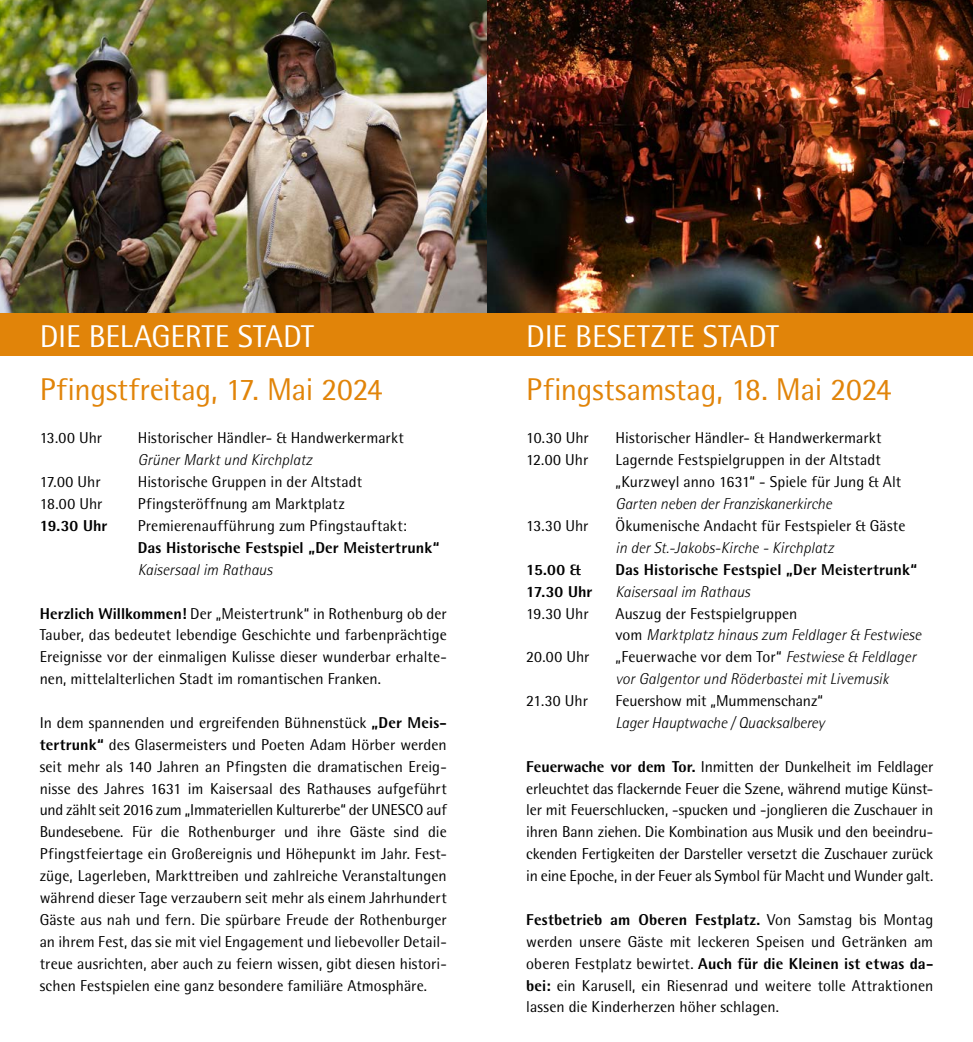
<style>
.page{position:relative;width:973px;height:1042px;background:#fff}
.page>*{position:absolute;margin:0;border:0;box-sizing:border-box;transform-origin:0 0}
.t1{font:31.5px "Rotis Semi Sans";letter-spacing:-.005em;color:#e18409}
.t2{font:31.5px "Rotis Semi Sans";letter-spacing:-.005em;color:#fff}
.t3{font:15.75px/21.9px "Rotis Semi Sans";letter-spacing:.005em;color:#000;text-align:justify}
.t4{font:italic 300 15.75px/21.9px "Rotis Semi Sans";color:#000}
.t5{font:800 15.75px "Rotis Semi Sans";letter-spacing:.01em;color:#000}
.s1{font-weight:800}
.s2{font-weight:400;font-style:normal}
</style>
<div class="page">
<div style="left:0;top:312px;width:972px;height:44px;background:#e18409"></div>
<img style="left:0;top:0;width:972px;height:312px">
<h1 class="t2" style="left:40px;top:317px;width:276px">DIE BELAGERTE STADT</h1>
<h1 class="t1" style="left:40px;top:370px;width:344px">Pfingstfreitag, 17. Mai 2024</h1>
<p class="t3" style="left:40px;top:427px;width:64px">13.00 Uhr</p>
<p class="t3" style="left:138px;top:427px;width:267px">Historischer Händler- &amp; Handwerkermarkt</p>
<p class="t4" style="left:138px;top:449px;width:176px">Grüner Markt und Kirchplatz</p>
<p class="t3" style="left:40px;top:471px;width:62px">17.00 Uhr</p>
<p class="t3" style="left:138px;top:471px;width:226px">Historische Gruppen in der Altstadt</p>
<p class="t3" style="left:40px;top:493px;width:64px">18.00 Uhr</p>
<p class="t3" style="left:138px;top:493px;width:208px">Pfingsteröffnung am Marktplatz</p>
<p class="t5" style="left:40px;top:516px;width:69px">19.30 Uhr</p>
<p class="t3" style="left:138px;top:514px;width:270px">Premierenaufführung zum Pfingstauftakt:</p>
<p class="t5" style="left:138px;top:537px;width:303px">Das Historische Festspiel „Der Meistertrunk“</p>
<p class="t4" style="left:138px;top:558px;width:136px">Kaisersaal im Rathaus</p>
<p class="t3" style="left:40px;top:602px;width:408px"><span class="s1">Herzlich Willkommen!</span> Der „Meistertrunk“ in Rothenburg ob der Tauber, das bedeutet lebendige Geschichte und farbenprächtige Ereignisse vor der einmaligen Kulisse dieser wunderbar erhalte&shy;nen, mittelalterlichen Stadt im romantischen Franken.</p>
<p class="t3" style="left:40px;top:711px;width:408px">In dem spannenden und ergreifenden Bühnenstück <span class="s1">„Der Meis&shy;tertrunk“</span> des Glasermeisters und Poeten Adam Hörber werden seit mehr als 140 Jahren an Pfingsten die dramatischen Ereig&shy;nisse des Jahres 1631 im Kaisersaal des Rathauses aufgeführt und zählt seit 2016 zum „Immateriellen Kulturerbe“ der UNESCO auf Bundesebene. Für die Rothenburger und ihre Gäste sind die Pfingstfeiertage ein Großereignis und Höhepunkt im Jahr. Fest&shy;züge, Lagerleben, Markttreiben und zahlreiche Veranstaltungen während dieser Tage verzaubern seit mehr als einem Jahrhundert Gäste aus nah und fern. Die spürbare Freude der Rothenburger an ihrem Fest, das sie mit viel Engagement und liebevoller Detail&shy;treue ausrichten, aber auch zu feiern wissen, gibt diesen histori&shy;schen Festspielen eine ganz besondere familiäre Atmosphäre.</p>
<h1 class="t2" style="left:526px;top:317px;width:254px">DIE BESETZTE STADT</h1>
<h1 class="t1" style="left:526px;top:370px;width:367px">Pfingstsamstag, 18. Mai 2024</h1>
<p class="t3" style="left:526px;top:427px;width:64px">10.30 Uhr</p>
<p class="t3" style="left:615px;top:427px;width:267px">Historischer Händler- &amp; Handwerkermarkt</p>
<p class="t3" style="left:526px;top:449px;width:64px">12.00 Uhr</p>
<p class="t3" style="left:615px;top:449px;width:287px">Lagernde Festspielgruppen in der Altstadt „Kurzweyl anno 1631“ - Spiele für Jung &amp; Alt</p>
<p class="t4" style="left:615px;top:493px;width:218px">Garten neben der Franziskanerkirche</p>
<p class="t3" style="left:526px;top:514px;width:64px">13.30 Uhr</p>
<p class="t3" style="left:615px;top:514px;width:291px">Ökumenische Andacht für Festspieler &amp; Gäste</p>
<p class="t4" style="left:615px;top:536px;width:219px">in der St.-Jakobs-Kirche - Kirchplatz</p>
<p class="t5" style="left:526px;top:559px;width:56px">15.00 &amp;</p>
<p class="t5" style="left:615px;top:559px;width:303px">Das Historische Festspiel „Der Meistertrunk“</p>
<p class="t5" style="left:526px;top:581px;width:68px">17.30 Uhr</p>
<p class="t4" style="left:615px;top:580px;width:136px">Kaisersaal im Rathaus</p>
<p class="t3" style="left:526px;top:602px;width:64px">19.30 Uhr</p>
<p class="t4" style="left:615px;top:602px;width:307px"><span class="s2">Auszug der Festspielgruppen<br>vom</span> Marktplatz hinaus zum Feldlager &amp; Festwiese</p>
<p class="t3" style="left:526px;top:646px;width:65px">20.00 Uhr</p>
<p class="t4" style="left:615px;top:646px;width:302px"><span class="s2">„Feuerwache vor dem Tor“</span> Festwiese &amp; Feldlager vor Galgentor und Röderbastei mit Livemusik</p>
<p class="t3" style="left:526px;top:689px;width:63px">21.30 Uhr</p>
<p class="t3" style="left:615px;top:689px;width:209px">Feuershow mit „Mummenschanz“</p>
<p class="t4" style="left:615px;top:711px;width:210px">Lager Hauptwache / Quacksalberey</p>
<p class="t3" style="left:526px;top:755px;width:408px"><span class="s1">Feuerwache vor dem Tor.</span> Inmitten der Dunkelheit im Feldlager erleuchtet das flackernde Feuer die Szene, während mutige Künst&shy;ler mit Feuerschlucken, -spucken und -jonglieren die Zuschauer in ihren Bann ziehen. Die Kombination aus Musik und den beeindru&shy;ckenden Fertigkeiten der Darsteller versetzt die Zuschauer zurück in eine Epoche, in der Feuer als Symbol für Macht und Wunder galt.</p>
<p class="t3" style="left:526px;top:908px;width:408px"><span class="s1">Festbetrieb am Oberen Festplatz.</span> Von Samstag bis Montag werden unsere Gäste mit leckeren Speisen und Getränken am oberen Festplatz bewirtet. <span class="s1">Auch für die Kleinen ist etwas da&shy;bei:</span> ein Karusell, ein Riesenrad und weitere tolle Attraktionen lassen die Kinderherzen höher schlagen.</p>
</div>
